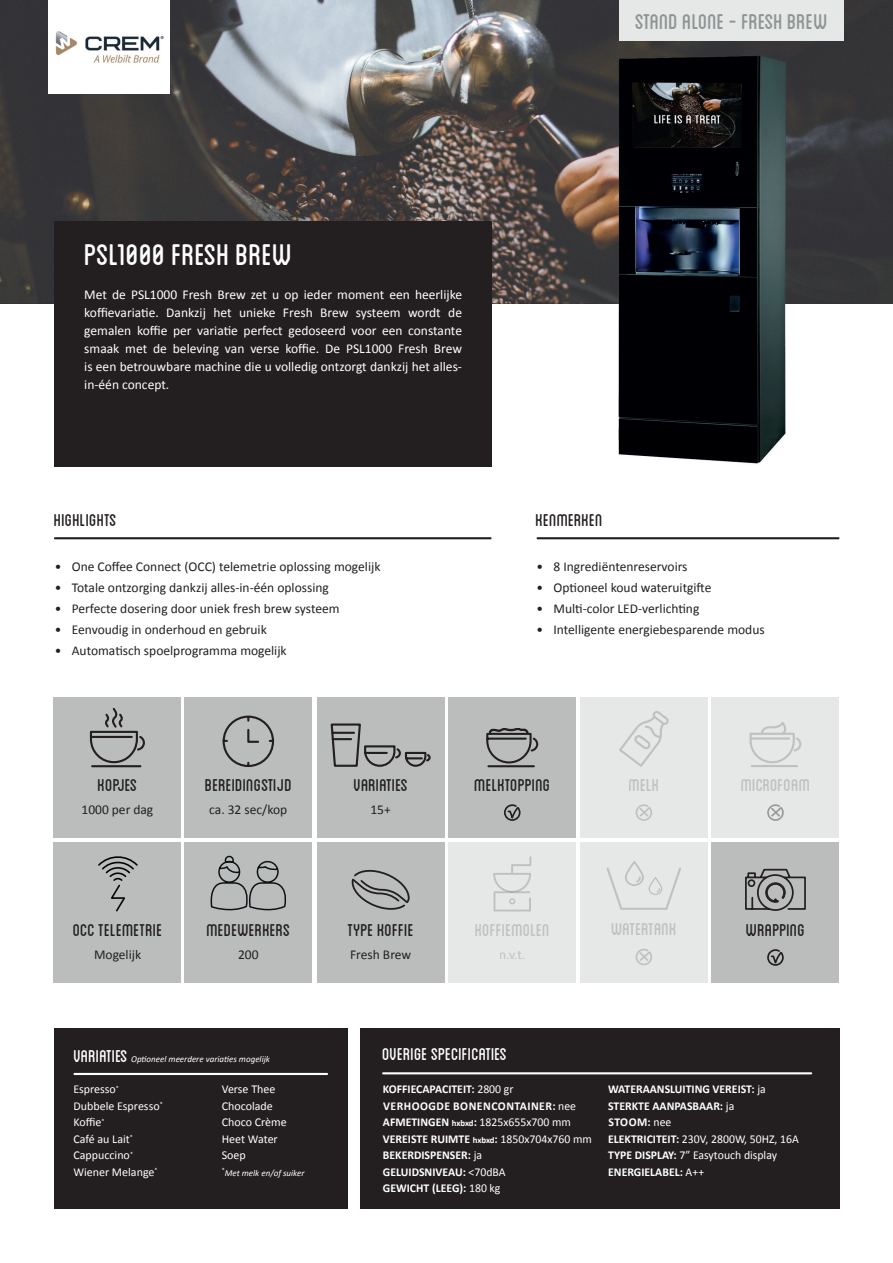
<style>
.page{position:relative;width:893px;height:1263px;background:#fff}
.page>*{position:absolute;margin:0;border:0;box-sizing:border-box;transform-origin:0 0}
.t1{font:42px "Blanch Caps";color:#fff}
.t2{font:30px "Blanch Caps";color:#8e9394}
.t3{font:24px "Blanch Caps";color:#231f20}
.t4{font:24px "Blanch Caps";color:#bec1c2}
.t5{font:24px "Blanch Caps";color:#fff}
.t6{font:13.5px "Calibri";color:#231f20}
.t7{font:13.5px/18px "Calibri";color:#fff;text-align:justify}
.t8{font:13.5px "Calibri";color:#bec1c2}
.t9{font:700 12px/16.5px "Calibri";color:#fff}
.t10{font:12px/16.5px "Calibri";color:#fff}
.t11{font:italic 9px "Calibri";color:#fff}
.s1{font-weight:400}
.s2{font-size:9px}
</style>
<div class="page">
<hr style="left:55px;top:537px;width:436px;height:2px;background:#231f20">
<hr style="left:538px;top:537px;width:300px;height:2px;background:#231f20">
<img style="left:0;top:0;width:52px;height:304px">
<img style="left:158px;top:0;width:461px;height:304px">
<div style="left:808px;top:0;width:85px;height:50px;background:#343436"></div>
<img style="left:52px;top:94px;width:106px;height:210px">
<img style="left:808px;top:50px;width:85px;height:254px">
<div style="left:54px;top:221px;width:438px;height:245px;background:#231f20"></div>
<div style="left:580px;top:697px;width:127px;height:140px;background:#e6e8e7"></div>
<div style="left:54px;top:697px;width:127px;height:140px;background:#bbbdbd"></div>
<div style="left:317px;top:697px;width:127px;height:140px;background:#bbbdbd"></div>
<div style="left:185px;top:697px;width:127px;height:140px;background:#bbbdbd"></div>
<div style="left:712px;top:697px;width:127px;height:140px;background:#e6e8e7"></div>
<div style="left:317px;top:842px;width:127px;height:140px;background:#bbbdbd"></div>
<div style="left:712px;top:842px;width:127px;height:140px;background:#bbbdbd"></div>
<div style="left:185px;top:842px;width:127px;height:140px;background:#bbbdbd"></div>
<div style="left:580px;top:842px;width:127px;height:140px;background:#e6e8e7"></div>
<div style="left:449px;top:842px;width:127px;height:140px;background:#e6e8e7"></div>
<div style="left:449px;top:697px;width:127px;height:140px;background:#bbbdbd"></div>
<div style="left:54px;top:1029px;width:294px;height:180px;background:#231f20"></div>
<div style="left:360px;top:1029px;width:479px;height:180px;background:#231f20"></div>
<div style="left:48px;top:0;width:122px;height:94px;background:#fff"></div>
<hr style="left:74px;top:1073px;width:253px;height:2px;background:#fff">
<hr style="left:383px;top:1072px;width:428px;height:2px;background:#fff">
<img style="left:597px;top:40px;width:211px;height:424px">
<svg style="left:89px;top:708px;width:56px;height:60px"></svg>
<svg style="left:351px;top:869px;width:58px;height:41px"></svg>
<svg style="left:330px;top:723px;width:101px;height:44px"></svg>
<svg style="left:636px;top:949px;width:16px;height:16px"></svg>
<svg style="left:636px;top:804px;width:16px;height:17px"></svg>
<svg style="left:619px;top:711px;width:50px;height:56px"></svg>
<svg style="left:767px;top:949px;width:17px;height:17px"></svg>
<svg style="left:767px;top:804px;width:17px;height:17px"></svg>
<svg style="left:749px;top:722px;width:52px;height:45px"></svg>
<svg style="left:222px;top:715px;width:52px;height:52px"></svg>
<svg style="left:745px;top:868px;width:61px;height:43px"></svg>
<svg style="left:606px;top:861px;width:75px;height:49px"></svg>
<svg style="left:493px;top:856px;width:38px;height:55px"></svg>
<svg style="left:210px;top:855px;width:77px;height:56px"></svg>
<svg style="left:504px;top:804px;width:17px;height:17px"></svg>
<svg style="left:486px;top:728px;width:53px;height:40px"></svg>
<div style="left:619px;top:0;width:225px;height:41px;background:#e6e8e7"></div>
<img style="left:55px;top:31px;width:109px;height:32px">
<div style="left:54px;top:842px;width:127px;height:140px;background:#bbbdbd"></div>
<svg style="left:98px;top:856px;width:40px;height:56px"></svg>
<h2 class="t2" style="left:635px;top:8px;width:194px">stand alone - fresh brew</h2>
<h1 class="t1" style="left:84px;top:235px;width:210px">PSl1000 fresh brew</h1>
<p class="t7" style="left:84px;top:285px;width:379px">Met de PSL1000 Fresh Brew zet u op ieder moment een heerlijke koffievariatie. Dankzij het unieke Fresh Brew systeem wordt de gemalen koffie per variatie perfect gedoseerd voor een constante smaak met de beleving van verse koffie. De PSL1000 Fresh Brew is een betrouwbare machine die u volledig ontzorgt dankzij het alles&shy;in-één concept.</p>
<h3 class="t3" style="left:54px;top:510px;width:64px">HIGHLIGHts</h3>
<h3 class="t3" style="left:536px;top:510px;width:69px">KENMERKEN</h3>
<p class="t6" style="left:55px;top:558px;width:327px">• One Coffee Connect (OCC) telemetrie oplossing mogelijk</p>
<p class="t6" style="left:55px;top:579px;width:276px">• Totale ontzorging dankzij alles-in-één oplossing</p>
<p class="t6" style="left:55px;top:600px;width:286px">• Perfecte dosering door uniek fresh brew systeem</p>
<p class="t6" style="left:55px;top:621px;width:214px">• Eenvoudig in onderhoud en gebruik</p>
<p class="t6" style="left:55px;top:642px;width:233px">• Automatisch spoelprogramma mogelijk</p>
<p class="t6" style="left:536px;top:558px;width:153px">• 8 Ingrediëntenreservoirs</p>
<p class="t6" style="left:536px;top:579px;width:177px">• Optioneel koud wateruitgifte</p>
<p class="t6" style="left:536px;top:600px;width:164px">• Multi-color LED-verlichting</p>
<p class="t6" style="left:536px;top:621px;width:230px">• Intelligente energiebesparende modus</p>
<h3 class="t3" style="left:98px;top:774px;width:41px">Kopjes</h3>
<h3 class="t3" style="left:353px;top:774px;width:56px">VARIATIES</h3>
<p class="t6" style="left:370px;top:801px;width:22px">15+</p>
<h3 class="t3" style="left:205px;top:774px;width:89px">bereidingstijd</h3>
<h3 class="t4" style="left:741px;top:774px;width:71px">Microfoam</h3>
<p class="t6" style="left:209px;top:801px;width:80px">ca. 32 sec/kop</p>
<h3 class="t3" style="left:474px;top:774px;width:78px">melkTOPPING</h3>
<h3 class="t4" style="left:628px;top:774px;width:32px">MELK</h3>
<p class="t6" style="left:82px;top:801px;width:73px">1000 per dag</p>
<h3 class="t3" style="left:73px;top:919px;width:91px">OCC telemetrie</h3>
<p class="t6" style="left:94px;top:946px;width:49px">Mogelijk</p>
<h3 class="t3" style="left:206px;top:919px;width:85px">medewerkers</h3>
<p class="t6" style="left:238px;top:946px;width:22px">200</p>
<h3 class="t3" style="left:348px;top:919px;width:68px">TYPE KOFFIE</h3>
<p class="t6" style="left:350px;top:946px;width:63px">Fresh Brew</p>
<h3 class="t4" style="left:475px;top:919px;width:76px">KOFFIEMOLEN</h3>
<p class="t8" style="left:499px;top:946px;width:28px">n.v.t.</p>
<h3 class="t4" style="left:611px;top:919px;width:67px">WATERTANK</h3>
<h3 class="t3" style="left:746px;top:919px;width:61px">WRAPPING</h3>
<h3 class="t5" style="left:73px;top:1045px;width:56px">VARIATIES</h3>
<p class="t11" style="left:131px;top:1053px;width:140px">Optioneel meerdere variaties mogelijk</p>
<h3 class="t5" style="left:382px;top:1043px;width:126px">OVERIge specificaties</h3>
<p class="t10" style="left:73px;top:1080px;width:91px">Espresso<sup>*<br></sup>Dubbele Espresso<sup>*<br></sup>Koffie<sup>*<br></sup>Café au Lait<sup>*<br></sup>Cappuccino<sup>*<br></sup>Wiener Melange<sup>*</sup></p>
<p class="t10" style="left:222px;top:1080px;width:67px">Verse Thee<br>Chocolade<br>Choco Crème<br>Heet Water<br>Soep</p>
<p class="t9" style="left:383px;top:1081px;width:210px">KOFFIECAPACITEIT: <span class="s1">2800 gr<br></span>VERHOOGDE BONENCONTAINER: <span class="s1">nee<br></span>AFMETINGEN <span class="s2">hxbxd</span>: <span class="s1">1825x655x700 mm<br></span>VEREISTE RUIMTE <span class="s2">hxbxd</span>: <span class="s1">1850x704x760 mm<br></span>BEKERDISPENSER: <span class="s1">ja<br></span>GELUIDSNIVEAU: <span class="s1">&lt;70dBA<br></span>GEWICHT (LEEG): <span class="s1">180 kg</span></p>
<p class="t9" style="left:608px;top:1081px;width:192px">WATERAANSLUITING VEREIST: <span class="s1">ja<br></span>STERKTE AANPASBAAR: <span class="s1">ja<br></span>STOOM: <span class="s1">nee<br></span>ELEKTRICITEIT: <span class="s1">230V, 2800W, 50HZ, 16A<br></span>TYPE DISPLAY: <span class="s1">7” Easytouch display<br></span>ENERGIELABEL: <span class="s1">A++</span></p>
<p class="t11" style="left:222px;top:1167px;width:84px"><sup>*</sup>Met melk en/of suiker</p>
</div>
